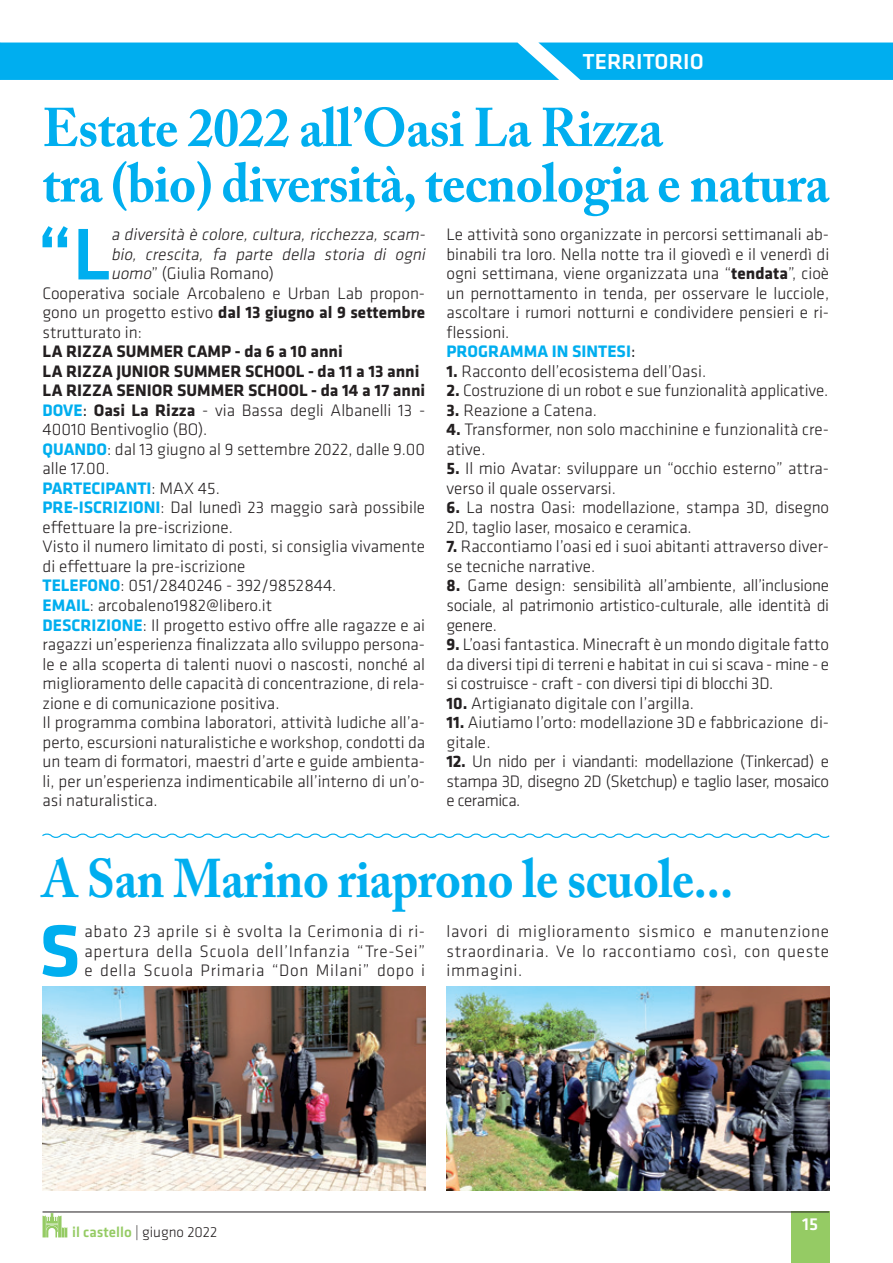
<style>
.page{position:relative;width:893px;height:1263px;background:#fff}
.page>*{position:absolute;margin:0;border:0;box-sizing:border-box;transform-origin:0 0}
.t1{font:500 75.75px "Klavika";color:#00aeef}
.t2{font:700 75.75px "Klavika";color:#00aeef}
.t3{font:700 54px "Adobe Caslon Pro";letter-spacing:-.01em;color:#00aeef;scale:.96 1}
.t4{font:700 54px "Adobe Caslon Pro";letter-spacing:-.01em;color:#00aeef;scale:.91 1}
.t5{font:500 22.5px "Klavika";color:#fff}
.t6{font:500 18px "Klavika";color:#fff}
.t7{font:300 17.25px/19.5px "Klavika";color:#231f20;text-align:justify}
.t8{font:700 17.25px "Klavika";color:#231f20}
.t9{font:italic 300 17.25px/19.5px "Klavika";color:#231f20;text-align:justify}
.t10{font:700 17.25px "Klavika";color:#00aeef}
.t11{font:300 15px "Klavika";color:#231f20}
.s1{font-style:normal}
.s2{font-weight:700}
.s3{font-weight:700;color:#00aeef}
.s4{font-weight:400}
.s5{font-weight:300;color:#231f20}
.s6{font-weight:400;color:#231f20}
.s7{font-weight:500;color:#95cb64}
</style>
<div class="page">
<svg style="left:43px;top:1213px;width:24px;height:24px"></svg>
<div style="left:791px;top:1212px;width:38px;height:51px;background:#95cb64"></div>
<hr style="left:43px;top:1211px;width:786px;height:1px;background:#231f20">
<div style="left:0;top:43px;width:893px;height:37px;background:#00aeef"></div>
<svg style="left:42px;top:833px;width:788px;height:5px"></svg>
<img style="left:43px;top:986px;width:382px;height:205px">
<img style="left:446px;top:986px;width:383px;height:205px">
<p class="t5" style="left:583px;top:49px;width:123px">TERRITORIO</p>
<p class="t3" style="left:43px;top:96px;width:648px">Estate 2022 all’Oasi La Rizza</p>
<p class="t3" style="left:43px;top:151px;width:821px">tra (bio) diversità, tecnologia e natura</p>
<p class="t1" style="left:37px;top:213px;width:76px">“L</p>
<p class="t9" style="left:111px;top:225px;width:319px">a diversità è colore, cultura, ricchezza, scam&shy;bio, crescita, fa parte della storia di ogni uomo<span class="s1">” (Giulia Romano)</span></p>
<p class="t7" style="left:43px;top:284px;width:384px">Cooperativa sociale Arcobaleno e Urban Lab propon&shy;gono un progetto estivo <span class="s2">dal 13 giugno al 9 settembre </span>strutturato in:</p>
<p class="t8" style="left:43px;top:342px;width:302px">LA RIZZA SUMMER CAMP - da 6 a 10 anni</p>
<p class="t8" style="left:43px;top:362px;width:378px">LA RIZZA JUNIOR SUMMER SCHOOL - da 11 a 13 anni</p>
<p class="t8" style="left:43px;top:381px;width:384px">LA RIZZA SENIOR SUMMER SCHOOL - da 14 a 17 anni</p>
<p class="t7" style="left:43px;top:401px;width:384px"><span class="s3">DOVE</span><span class="s4">:</span> <span class="s2">Oasi La Rizza</span> - via Bassa degli Albanelli 13 -<br>40010 Bentivoglio (BO).</p>
<p class="t7" style="left:43px;top:440px;width:384px"><span class="s3">QUANDO</span>: dal 13 giugno al 9 settembre 2022, dalle 9.00 alle 17.00.</p>
<p class="t10" style="left:43px;top:479px;width:179px">PARTECIPANTI<span class="s5">: MAX 45.</span></p>
<p class="t7" style="left:43px;top:498px;width:384px"><span class="s3">PRE-ISCRIZIONI</span>: Dal lunedì 23 maggio sarà possibile effettuare la pre-iscrizione.</p>
<p class="t7" style="left:43px;top:537px;width:384px">Visto il numero limitato di posti, si consiglia vivamente di effettuare la pre-iscrizione</p>
<p class="t7" style="left:43px;top:576px;width:295px"><span class="s3">TELEFONO</span>: 051/2840246 - 392/9852844.</p>
<p class="t7" style="left:43px;top:596px;width:231px"><span class="s3">EMAIL</span>: arcobaleno1982@libero.it</p>
<p class="t7" style="left:43px;top:615px;width:384px"><span class="s3">DESCRIZIONE</span>: Il progetto estivo offre alle ragazze e ai ragazzi un’esperienza finalizzata allo sviluppo persona&shy;le e alla scoperta di talenti nuovi o nascosti, nonché al miglioramento delle capacità di concentrazione, di rela&shy;zione e di comunicazione positiva.</p>
<p class="t7" style="left:43px;top:713px;width:384px">Il programma combina laboratori, attività ludiche all’a&shy;perto, escursioni naturalistiche e workshop, condotti da un team di formatori, maestri d’arte e guide ambienta&shy;li, per un’esperienza indimenticabile all’interno di un’o&shy;asi naturalistica.</p>
<p class="t7" style="left:446px;top:225px;width:384px">Le attività sono organizzate in percorsi settimanali ab&shy;binabili tra loro. Nella notte tra il giovedì e il venerdì di ogni settimana, viene organizzata una “<span class="s2">tendata</span>”, cioè un pernottamento in tenda, per osservare le lucciole, ascoltare i rumori notturni e condividere pensieri e ri&shy;flessioni.</p>
<p class="t10" style="left:446px;top:342px;width:190px">PROGRAMMA IN SINTESI<span class="s6">:</span></p>
<p class="t7" style="left:446px;top:362px;width:261px"><span class="s2">1.</span> Racconto dell’ecosistema dell’Oasi.</p>
<p class="t7" style="left:446px;top:381px;width:383px"><span class="s2">2.</span> Costruzione di un robot e sue funzionalità applicative.</p>
<p class="t7" style="left:446px;top:401px;width:152px"><span class="s2">3.</span> Reazione a Catena.</p>
<p class="t7" style="left:446px;top:420px;width:384px"><span class="s2">4.</span> Transformer, non solo macchinine e funzionalità cre&shy;ative.</p>
<p class="t7" style="left:446px;top:459px;width:384px"><span class="s2">5.</span> Il mio Avatar: sviluppare un “occhio esterno” attra&shy;verso il quale osservarsi.</p>
<p class="t7" style="left:446px;top:498px;width:384px"><span class="s2">6.</span> La nostra Oasi: modellazione, stampa 3D, disegno<br>2D, taglio laser, mosaico e ceramica.</p>
<p class="t7" style="left:446px;top:537px;width:384px"><span class="s2">7.</span> Raccontiamo l’oasi ed i suoi abitanti attraverso diver&shy;se tecniche narrative.</p>
<p class="t7" style="left:446px;top:576px;width:384px"><span class="s2">8.</span> Game design: sensibilità all’ambiente, all’inclusione sociale, al patrimonio artistico-culturale, alle identità di genere.</p>
<p class="t7" style="left:446px;top:635px;width:384px"><span class="s2">9.</span> L’oasi fantastica. Minecraft è un mondo digitale fatto da diversi tipi di terreni e habitat in cui si scava - mine - e si costruisce - craft - con diversi tipi di blocchi 3D.</p>
<p class="t7" style="left:446px;top:693px;width:249px"><span class="s2">10.</span> Artigianato digitale con l’argilla.</p>
<p class="t7" style="left:446px;top:713px;width:384px"><span class="s2">11.</span> Aiutiamo l’orto: modellazione 3D e fabbricazione di&shy;gitale.</p>
<p class="t7" style="left:446px;top:752px;width:384px"><span class="s2">12.</span> Un nido per i viandanti: modellazione (Tinkercad) e stampa 3D, disegno 2D (Sketchup) e taglio laser, mosaico e ceramica.</p>
<p class="t4" style="left:43px;top:847px;width:761px">A San Marino riaprono le scuole...</p>
<p class="t2" style="left:39px;top:910px;width:43px">S</p>
<p class="t7" style="left:85px;top:922px;width:342px">abato 23 aprile si è svolta la Cerimonia di ri&shy;apertura della Scuola dell’Infanzia “Tre-Sei” e della Scuola Primaria “Don Milani” dopo i</p>
<p class="t7" style="left:446px;top:922px;width:384px">lavori di miglioramento sismico e manutenzione straordinaria. Ve lo raccontiamo così, con queste immagini.</p>
<p class="t11" style="left:72px;top:1224px;width:147px"><span class="s7">il castello</span> | giugno 2022</p>
<p class="t6" style="left:802px;top:1214px;width:17px">15</p>
</div>
